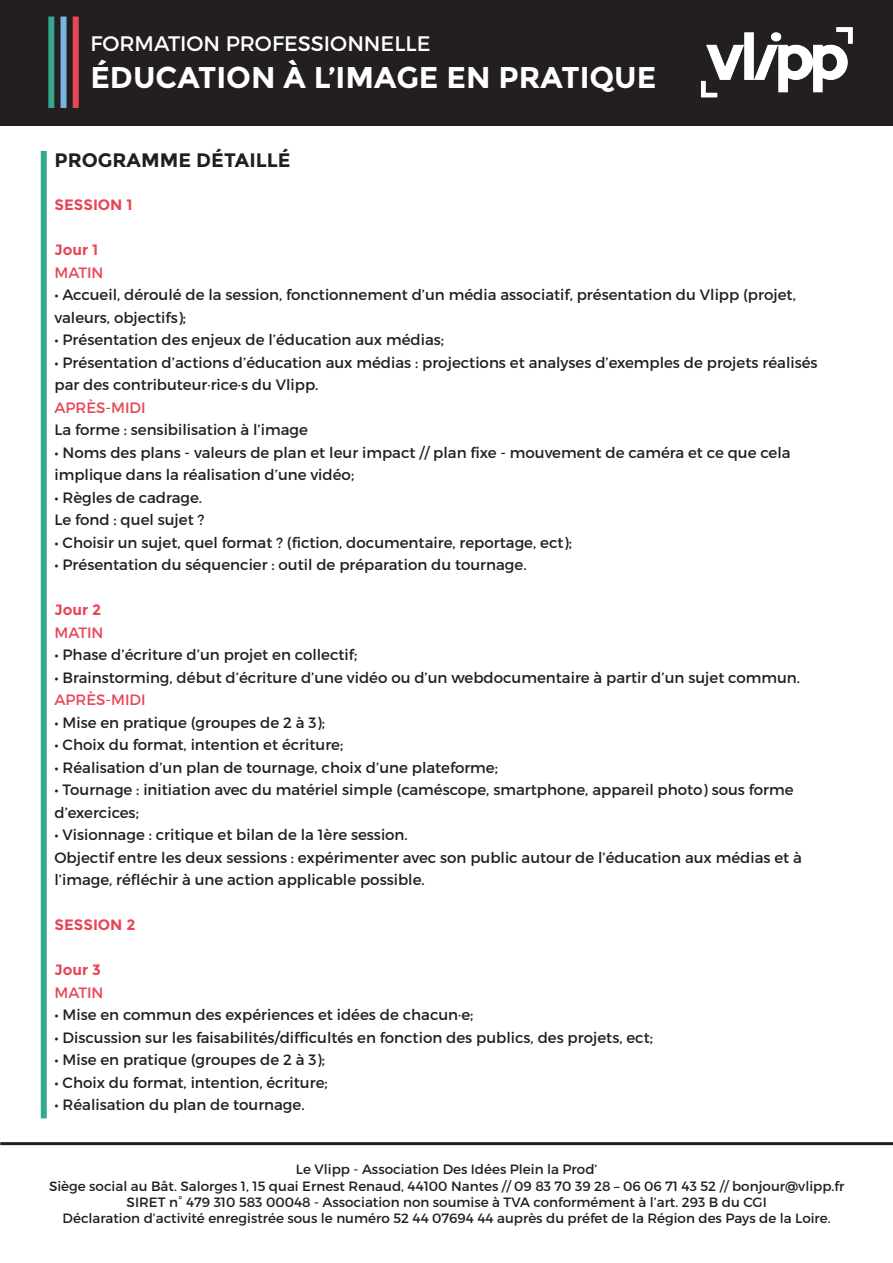
<style>
.page{position:relative;width:893px;height:1263px;background:#fff}
.page>*{position:absolute;margin:0;border:0;box-sizing:border-box;transform-origin:0 0}
.t1{font:700 30px "Montserrat";color:#fff}
.t2{font:21px "Montserrat";color:#fff}
.t3{font:700 19.5px "Montserrat";color:#231f20}
.t4{font:15px/22.5px "Montserrat";color:#231f20}
.t5{font:15px "Montserrat";color:#e74756}
.t6{font:700 15px "Montserrat";color:#e74756}
.t7{font:13.5px "Montserrat";color:#231f20}
</style>
<div class="page">
<div style="left:41px;top:151px;width:6px;height:967px;background:#36a88e"></div>
<div style="left:0;top:0;width:893px;height:125px;background:#231f20"></div>
<img style="left:701px;top:27px;width:152px;height:71px">
<div style="left:73px;top:17px;width:6px;height:91px;background:#e74756"></div>
<div style="left:61px;top:17px;width:6px;height:91px;background:#79b5de"></div>
<div style="left:48px;top:17px;width:6px;height:91px;background:#36a88e"></div>
<hr style="left:0;top:1142px;width:893px;height:3px;background:#231f20">
<p class="t2" style="left:90px;top:31px;width:342px">FORMATION PROFESSIONNELLE</p>
<p class="t1" style="left:90px;top:59px;width:568px">ÉDUCATION À L’IMAGE EN PRATIQUE</p>
<p class="t3" style="left:54px;top:148px;width:238px">PROGRAMME DÉTAILLÉ</p>
<p class="t6" style="left:54px;top:196px;width:80px">SESSION 1</p>
<p class="t6" style="left:54px;top:241px;width:45px">Jour 1</p>
<p class="t5" style="left:54px;top:263px;width:51px">MATIN</p>
<p class="t4" style="left:54px;top:284px;width:743px">• Accueil, déroulé de la session, fonctionnement d’un média associatif, présentation du Vlipp (projet, valeurs, objectifs);</p>
<p class="t4" style="left:54px;top:329px;width:391px">• Présentation des enjeux de l’éducation aux médias;</p>
<p class="t4" style="left:54px;top:351px;width:765px">• Présentation d’actions d’éducation aux médias : projections et analyses d’exemples de projets réalisés par des contributeur·rice·s du Vlipp.</p>
<p class="t5" style="left:54px;top:398px;width:93px">APRÈS-MIDI</p>
<p class="t4" style="left:54px;top:419px;width:255px">La forme : sensibilisation à l’image</p>
<p class="t4" style="left:54px;top:441px;width:738px">• Noms des plans - valeurs de plan et leur impact // plan fixe - mouvement de caméra et ce que cela implique dans la réalisation d’une vidéo;</p>
<p class="t4" style="left:54px;top:486px;width:149px">• Règles de cadrage.</p>
<p class="t4" style="left:54px;top:509px;width:151px">Le fond : quel sujet ?</p>
<p class="t4" style="left:54px;top:531px;width:519px">• Choisir un sujet, quel format ? (fiction, documentaire, reportage, ect);</p>
<p class="t4" style="left:54px;top:554px;width:474px">• Présentation du séquencier : outil de préparation du tournage.</p>
<p class="t6" style="left:54px;top:601px;width:48px">Jour 2</p>
<p class="t5" style="left:54px;top:623px;width:51px">MATIN</p>
<p class="t4" style="left:54px;top:644px;width:304px">• Phase d’écriture d’un projet en collectif;</p>
<p class="t4" style="left:54px;top:666px;width:747px">• Brainstorming, début d’écriture d’une vidéo ou d’un webdocumentaire à partir d’un sujet commun.</p>
<p class="t5" style="left:54px;top:691px;width:93px">APRÈS-MIDI</p>
<p class="t4" style="left:54px;top:711px;width:272px">• Mise en pratique (groupes de 2 à 3);</p>
<p class="t4" style="left:54px;top:734px;width:290px">• Choix du format, intention et écriture;</p>
<p class="t4" style="left:54px;top:756px;width:445px">• Réalisation d’un plan de tournage, choix d’une plateforme;</p>
<p class="t4" style="left:54px;top:779px;width:741px">• Tournage : initiation avec du matériel simple (caméscope, smartphone, appareil photo) sous forme d’exercices;</p>
<p class="t4" style="left:54px;top:824px;width:355px">• Visionnage : critique et bilan de la 1ère session.</p>
<p class="t4" style="left:54px;top:846px;width:749px">Objectif entre les deux sessions : expérimenter avec son public autour de l’éducation aux médias et à l’image, réfléchir à une action applicable possible.</p>
<p class="t6" style="left:54px;top:916px;width:83px">SESSION 2</p>
<p class="t6" style="left:54px;top:961px;width:48px">Jour 3</p>
<p class="t5" style="left:54px;top:983px;width:51px">MATIN</p>
<p class="t4" style="left:54px;top:1004px;width:420px">• Mise en commun des expériences et idées de chacun·e;</p>
<p class="t4" style="left:54px;top:1026px;width:600px">• Discussion sur les faisabilités/difficultés en fonction des publics, des projets, ect;</p>
<p class="t4" style="left:54px;top:1049px;width:272px">• Mise en pratique (groupes de 2 à 3);</p>
<p class="t4" style="left:54px;top:1071px;width:275px">• Choix du format, intention, écriture;</p>
<p class="t4" style="left:54px;top:1094px;width:252px">• Réalisation du plan de tournage.</p>
<p class="t7" style="left:296px;top:1161px;width:303px">Le Vlipp - Association Des Idées Plein la Prod’</p>
<p class="t7" style="left:49px;top:1177px;width:797px">Siège social au Bât. Salorges 1, 15 quai Ernest Renaud, 44100 Nantes // 09 83 70 39 28 – 06 06 71 43 52 // bonjour@vlipp.fr</p>
<p class="t7" style="left:127px;top:1194px;width:642px">SIRET n° 479 310 583 00048 - Association non soumise à TVA conformément à l’art. 293 B du CGI</p>
<p class="t7" style="left:63px;top:1210px;width:770px">Déclaration d’activité enregistrée sous le numéro 52 44 07694 44 auprès du préfet de la Région des Pays de la Loire.</p>
</div>
